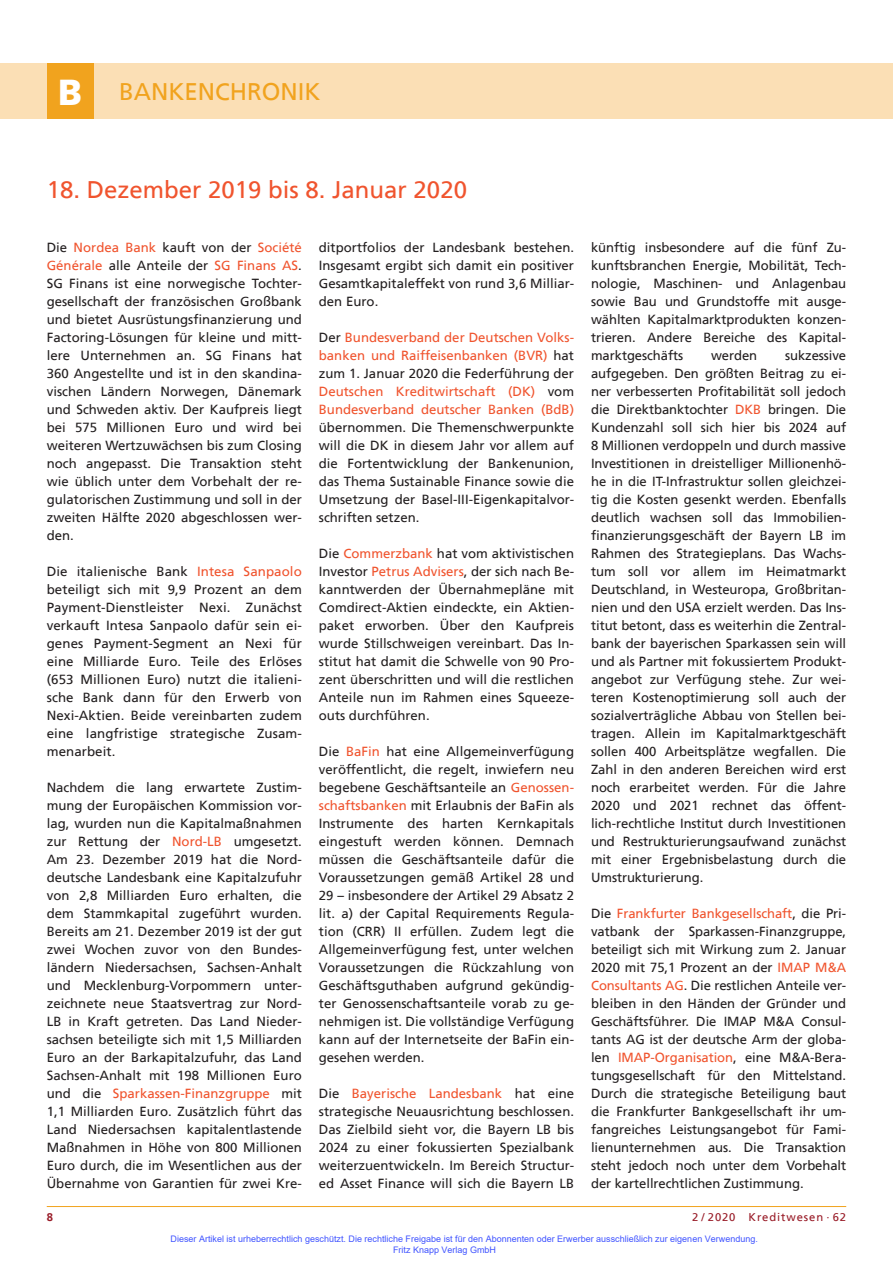
<style>
.page{position:relative;width:893px;height:1263px;background:#fff}
.page>*{position:absolute;margin:0;border:0;box-sizing:border-box;transform-origin:0 0}
.t1{font:24px "Frutiger";color:#f0542e}
.t2{font:24px "Frutiger";color:#f1a31e}
.t3{font:13.2px/18px "Frutiger";color:#231f20;text-align:justify}
.t4{font:13.2px/18px "Frutiger";color:#f0542e;text-align:justify}
.t5{font:11.25px "Frutiger";letter-spacing:.08em;color:#981a26}
.t6{font:700 11.25px "Frutiger";color:#981a26}
.t7{font:9px/10.8px "Arial";color:#4054ff}
.s1{font-weight:900;font-size:36px;color:#fff}
.s2{color:#f0542e}
.s3{color:#231f20}
</style>
<div class="page">
<div style="left:0;top:64px;width:893px;height:55px;background:#fbdfb5"></div>
<hr style="left:47px;top:1206px;width:799px;height:1px;background:#f1a31e">
<div style="left:47px;top:64px;width:47px;height:55px;background:#f1a31e"></div>
<h1 class="t2" style="left:58px;top:81px;width:264px"><span class="s1">B</span> BANKENCHRONIK</h1>
<h1 class="t1" style="left:47px;top:179px;width:422px">18. Dezember 2019 bis 8. Januar 2020</h1>
<p class="t3" style="left:47px;top:239px;width:257px">Die <span class="s2">Nordea Bank</span> kauft von der <span class="s2">Société Générale</span> alle Anteile der <span class="s2">SG Finans AS</span>.<br>SG Finans ist eine norwegische Tochter&shy;gesellschaft der französischen Großbank und bietet Ausrüstungsfinanzierung und Factoring-Lösungen für kleine und mitt&shy;lere Unternehmen an. SG Finans hat 360 Angestellte und ist in den skandina&shy;vischen Ländern Norwegen, Dänemark und Schweden aktiv. Der Kaufpreis liegt bei 575 Millionen Euro und wird bei weiteren Wertzuwächsen bis zum Closing noch angepasst. Die Transaktion steht wie üblich unter dem Vorbehalt der re&shy;gulatorischen Zustimmung und soll in der zweiten Hälfte 2020 abgeschlossen wer&shy;den.</p>
<p class="t3" style="left:47px;top:563px;width:257px">Die italienische Bank <span class="s2">Intesa Sanpaolo </span>beteiligt sich mit 9,9 Prozent an dem Payment-Dienstleister Nexi. Zunächst verkauft Intesa Sanpaolo dafür sein ei&shy;genes Payment-Segment an Nexi für eine Milliarde Euro. Teile des Erlöses (653 Millionen Euro) nutzt die italieni&shy;sche Bank dann für den Erwerb von Nexi-Aktien. Beide vereinbarten zudem eine langfristige strategische Zusam&shy;menarbeit.</p>
<p class="t3" style="left:47px;top:779px;width:257px">Nachdem die lang erwartete Zustim&shy;mung der Europäischen Kommission vor&shy;lag, wurden nun die Kapitalmaßnahmen zur Rettung der <span class="s2">Nord-LB</span> umgesetzt.<br>Am 23. Dezember 2019 hat die Nord&shy;deutsche Landesbank eine Kapitalzufuhr von 2,8 Milliarden Euro erhalten, die dem Stammkapital zugeführt wurden.<br>Bereits am 21. Dezember 2019 ist der gut zwei Wochen zuvor von den Bundes&shy;ländern Niedersachsen, Sachsen-Anhalt und Mecklenburg-Vorpommern unter&shy;zeichnete neue Staatsvertrag zur Nord-LB in Kraft getreten. Das Land Nieder&shy;sachsen beteiligte sich mit 1,5 Milliarden Euro an der Barkapitalzufuhr, das Land Sachsen-Anhalt mit 198 Millionen Euro und die <span class="s2">Sparkassen-Finanzgruppe</span> mit 1,1 Milliarden Euro. Zusätzlich führt das Land Niedersachsen kapitalentlastende Maßnahmen in Höhe von 800 Millionen Euro durch, die im Wesentlichen aus der Übernahme von Garantien für zwei Kre-</p>
<p class="t3" style="left:319px;top:239px;width:257px">ditportfolios der Landesbank bestehen.<br>Insgesamt ergibt sich damit ein positiver Gesamtkapitaleffekt von rund 3,6 Milliar&shy;den Euro.</p>
<p class="t4" style="left:319px;top:329px;width:257px"><span class="s3">Der</span> Bundesverband der Deutschen Volks&shy;banken und Raiffeisenbanken (BVR) <span class="s3">hat zum 1. Januar 2020 die Federführung der </span>Deutschen Kreditwirtschaft (DK) <span class="s3">vom </span>Bundesverband deutscher Banken (BdB)</p>
<p class="t3" style="left:319px;top:419px;width:257px">übernommen. Die Themenschwerpunkte will die DK in diesem Jahr vor allem auf die Fortentwicklung der Bankenunion, das Thema Sustainable Finance sowie die Umsetzung der Basel-III-Eigenkapitalvor&shy;schriften setzen.</p>
<p class="t3" style="left:319px;top:545px;width:257px">Die <span class="s2">Commerzbank</span> hat vom aktivistischen Investor <span class="s2">Petrus Advisers</span>, der sich nach Be&shy;kanntwerden der Übernahmepläne mit Comdirect-Aktien eindeckte, ein Aktien&shy;paket erworben. Über den Kaufpreis wurde Stillschweigen vereinbart. Das In&shy;stitut hat damit die Schwelle von 90 Pro&shy;zent überschritten und will die restlichen Anteile nun im Rahmen eines Squeeze&shy;outs durchführen.</p>
<p class="t3" style="left:319px;top:743px;width:257px">Die <span class="s2">BaFin</span> hat eine Allgemeinverfügung veröffentlicht, die regelt, inwiefern neu begebene Geschäftsanteile an <span class="s2">Genossen&shy;schaftsbanken</span> mit Erlaubnis der BaFin als Instrumente des harten Kernkapitals eingestuft werden können. Demnach müssen die Geschäftsanteile dafür die Voraussetzungen gemäß Artikel 28 und 29 – insbesondere der Artikel 29 Absatz 2 lit. a) der Capital Requirements Regula&shy;tion (CRR) II erfüllen. Zudem legt die Allgemeinverfügung fest, unter welchen Voraussetzungen die Rückzahlung von Geschäftsguthaben aufgrund gekündig&shy;ter Genossenschaftsanteile vorab zu ge&shy;nehmigen ist. Die vollständige Verfügung kann auf der Internetseite der BaFin ein&shy;gesehen werden.</p>
<p class="t3" style="left:319px;top:1085px;width:257px">Die <span class="s2">Bayerische Landesbank</span> hat eine strategische Neuausrichtung beschlossen.<br>Das Zielbild sieht vor, die Bayern LB bis 2024 zu einer fokussierten Spezialbank weiterzuentwickeln. Im Bereich Structur&shy;ed Asset Finance will sich die Bayern LB</p>
<p class="t3" style="left:591px;top:239px;width:257px">künftig insbesondere auf die fünf Zu&shy;kunftsbranchen Energie, Mobilität, Tech&shy;nologie, Maschinen- und Anlagenbau sowie Bau und Grundstoffe mit ausge&shy;wählten Kapitalmarktprodukten konzen&shy;trieren. Andere Bereiche des Kapital&shy;marktgeschäfts</p>
<p class="t3" style="left:591px;top:347px;width:257px;text-indent:194px">sukzessive aufgegeben. Den größten Beitrag zu ei&shy;ner verbesserten Profitabilität soll jedoch die Direktbanktochter <span class="s2">DKB</span> bringen. Die Kundenzahl soll sich hier bis 2024 auf 8 Millionen verdoppeln und durch massive Investitionen in dreistelliger Millionenhö&shy;he in die IT-Infrastruktur sollen gleichzei&shy;tig die Kosten gesenkt werden. Ebenfalls deutlich wachsen soll das Immobilien&shy;finanzierungsgeschäft der Bayern LB im Rahmen des Strategieplans. Das Wachs&shy;tum soll vor allem im Heimatmarkt Deutschland, in Westeuropa, Großbritan&shy;nien und den USA erzielt werden. Das Ins&shy;titut betont, dass es weiterhin die Zentral&shy;bank der bayerischen Sparkassen sein will und als Partner mit fokussiertem Produkt&shy;angebot zur Verfügung stehe. Zur wei&shy;teren Kostenoptimierung soll auch der sozialverträgliche Abbau von Stellen bei&shy;tragen. Allein im Kapitalmarktgeschäft sollen 400 Arbeitsplätze wegfallen. Die Zahl in den anderen Bereichen wird erst noch erarbeitet werden. Für die Jahre 2020 und 2021 rechnet das öffent&shy;lich-rechtliche Institut durch Investitionen und Restrukturierungsaufwand zunächst mit einer Ergebnisbelastung durch die Umstrukturierung.</p>
<p class="t3" style="left:591px;top:905px;width:257px">Die <span class="s2">Frankfurter Bankgesellschaft</span>, die Pri&shy;vatbank der Sparkassen-Finanzgruppe, beteiligt sich mit Wirkung zum 2. Januar 2020 mit 75,1 Prozent an der <span class="s2">IMAP M&amp;A Consultants AG</span>. Die restlichen Anteile ver&shy;bleiben in den Händen der Gründer und Geschäftsführer. Die IMAP M&amp;A Consul&shy;tants AG ist der deutsche Arm der globa&shy;len <span class="s2">IMAP-Organisation</span>, eine M&amp;A-Bera&shy;tungsgesellschaft für den Mittelstand.<br>Durch die strategische Beteiligung baut die Frankfurter Bankgesellschaft ihr um&shy;fangreiches Leistungsangebot für Fami&shy;lienunternehmen aus. Die Transaktion steht jedoch noch unter dem Vorbehalt der kartellrechtlichen Zustimmung.</p>
<p class="t3" style="left:711px;top:347px;width:48px">werden</p>
<p class="t6" style="left:47px;top:1211px;width:8px">8</p>
<p class="t5" style="left:692px;top:1211px;width:156px">2 / 2020 Kreditwesen · 62</p>
<p class="t7" style="left:393px;top:1233px;width:366px;text-indent:-223px">Dieser Artikel ist urheberrechtlich geschützt. Die rechtliche Freigabe ist für den Abonnenten oder Erwerber ausschließlich zur eigenen Verwendung.<br>Fritz Knapp Verlag GmbH</p>
</div>
